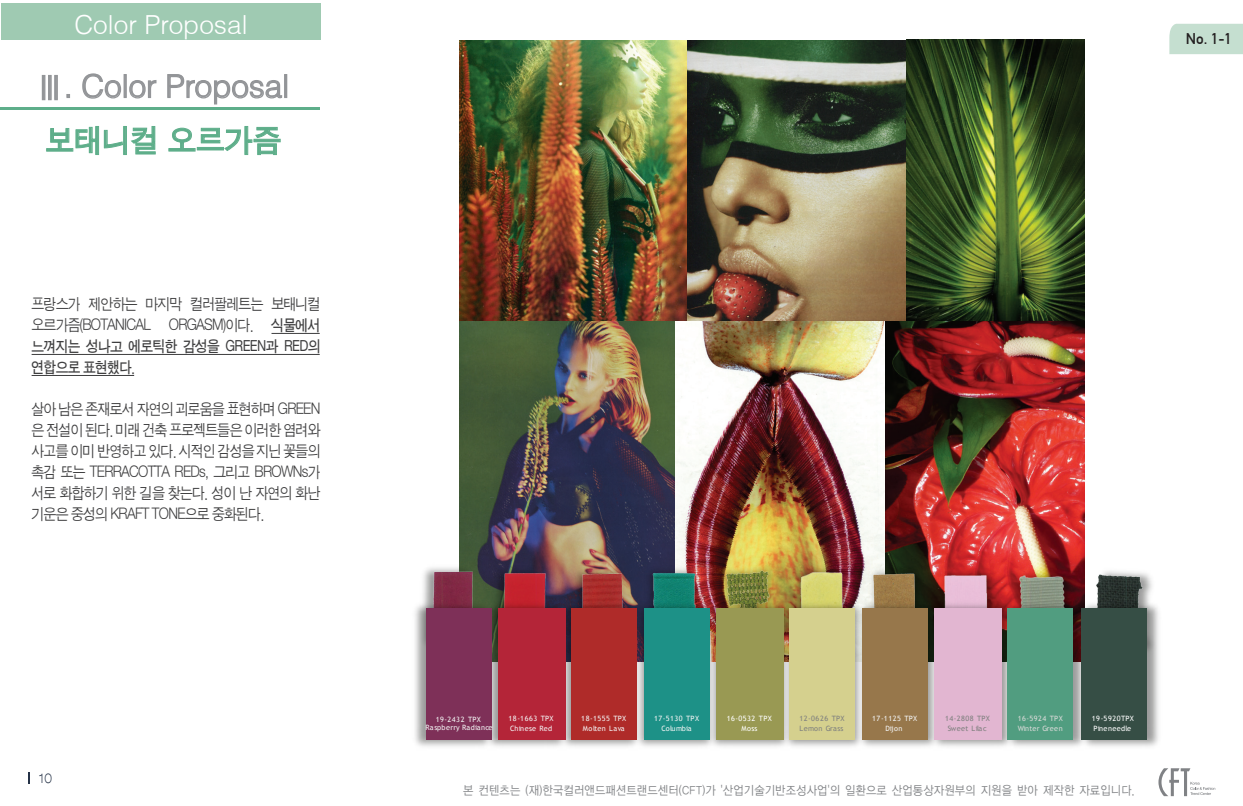
<style>
.page{position:relative;width:1243px;height:806px;background:#fff}
.page>*{position:absolute;margin:0;border:0;box-sizing:border-box;transform-origin:0 0}
.t1{font:300 31.5px "Helvetica";color:#939598}
.t2{font:31.5px "Sand Tg";color:#5eae8a}
.t3{font:300 26.25px "Helvetica";color:#fff}
.t4{font:17.5px "Microsoft Yi Baiti";color:#253247}
.t5{font:15.75px/21px "Sand Jg";letter-spacing:-.05em;color:#3e3e3f;scale:.9 1}
.t6{font:15.75px/21px "Sand Tg";letter-spacing:-.05em;color:#3e3e3f;scale:.9 1}
.t7{font:15.22px "DIN Mittelschrift Alternate";color:#231f20}
.t8{font:12.25px "YDIYGO120 KS Cpc EUC H";letter-spacing:-.05em;color:#808285;scale:.9 1}
.t9{font:7.35px/10.2px "Trebuchet MS";letter-spacing:.055em;color:#f3f4f4;text-align:center}
.t10{font:7.35px/10.2px "Trebuchet MS";letter-spacing:.055em;color:#7f807f;text-align:center}
.t11{font:7.35px/10.2px "Trebuchet MS";letter-spacing:.055em;color:#d9dad8}
.t12{font:7.35px/10.2px "Trebuchet MS";letter-spacing:.055em;color:#fff}
.t13{font:7.35px/10.2px "Trebuchet MS";letter-spacing:.075em;color:#fff;text-align:center}
.s1{font-family:"Nanum Barun Gothic";font-weight:400}
.s2{font-family:"Sand Tg"}
</style>
<div class="page">
<hr style="left:271px;top:333px;width:49px;height:1px;background:#3e3e3f">
<hr style="left:32px;top:354px;width:288px;height:1px;background:#3e3e3f">
<hr style="left:32px;top:375px;width:102px;height:1px;background:#3e3e3f">
<div style="left:1px;top:3px;width:319px;height:37px;background:#9fcab2"></div>
<svg style="left:46px;top:126px;width:110px;height:29px"></svg>
<svg style="left:168px;top:126px;width:113px;height:29px"></svg>
<img style="left:460px;top:40px;width:227px;height:282px">
<img style="left:687px;top:40px;width:219px;height:282px">
<img style="left:906px;top:40px;width:179px;height:282px">
<img style="left:460px;top:322px;width:215px;height:235px">
<img style="left:675px;top:322px;width:410px;height:235px">
<img style="left:423px;top:557px;width:729px;height:38px">
<img style="left:430px;top:568px;width:716px;height:27px">
<img style="left:415px;top:595px;width:744px;height:152px">
<div style="left:498px;top:608px;width:67px;height:131px;background:#b42538"></div>
<div style="left:571px;top:608px;width:66px;height:131px;background:#af2b29"></div>
<div style="left:716px;top:608px;width:67px;height:131px;background:#999953"></div>
<div style="left:644px;top:608px;width:66px;height:131px;background:#1d9187"></div>
<div style="left:862px;top:608px;width:66px;height:131px;background:#97774b"></div>
<div style="left:934px;top:608px;width:67px;height:131px;background:#e2b6d1"></div>
<div style="left:789px;top:608px;width:66px;height:131px;background:#d5d08e"></div>
<div style="left:1007px;top:608px;width:66px;height:131px;background:#519d80"></div>
<div style="left:426px;top:608px;width:66px;height:131px;background:#7e3058"></div>
<div style="left:1080px;top:608px;width:66px;height:131px;background:#364e45"></div>
<div style="left:1169px;top:24px;width:74px;height:30px;background:#c5dfd0"></div>
<svg style="left:1158px;top:768px;width:57px;height:27px"></svg>
<div style="left:54px;top:75px;width:4px;height:25px;border:1px solid #939598"></div>
<div style="left:48px;top:75px;width:4px;height:25px;border:1px solid #939598"></div>
<div style="left:42px;top:75px;width:3px;height:25px;border:1px solid #939598"></div>
<svg style="left:66px;top:94px;width:4px;height:4px"></svg>
<svg style="left:82px;top:73px;width:40px;height:26px"></svg>
<div style="left:124px;top:74px;width:3px;height:24px;border:1px solid #939598"></div>
<svg style="left:129px;top:80px;width:28px;height:19px"></svg>
<svg style="left:167px;top:74px;width:116px;height:31px"></svg>
<div style="left:284px;top:74px;width:3px;height:24px;border:1px solid #939598"></div>
<hr style="left:0;top:107px;width:320px;height:2px;background:#5eae8a">
<h2 class="t3" style="left:74px;top:8px;width:175px">Color Proposal</h2>
<h1 class="t1" style="left:36px;top:66px;width:255px"><span class="s1">Ⅲ</span>. Color Proposal</h1>
<h1 class="t2" style="left:46px;top:125px;width:237px">보태니컬 오르가즘</h1>
<p class="t5" style="left:32px;top:294px;width:322px">프랑스가 제안하는 마지막 컬러팔레트는 보태니컬 오르가즘(BOTANICAL ORGASM)이다. <span class="s2">식물에서</span></p>
<p class="t6" style="left:32px;top:336px;width:322px">느껴지는 성나고 에로틱한 감성을 GREEN과 RED의 연합으로 표현했다.</p>
<p class="t5" style="left:32px;top:399px;width:322px;text-align:justify">살아 남은 존재로서 자연의 괴로움을 표현하며 GREEN 은 전설이 된다. 미래 건축 프로젝트들은 이러한 염려와 사고를 이미 반영하고 있다. 시적인 감성을 지닌 꽃들의 촉감 또는 TERRACOTTA REDs, 그리고 BROWNs가 서로 화합하기 위한 길을 찾는다. 성이 난 자연의 화난 기운은 중성의 KRAFT TONE으로 중화된다.</p>
<p class="t4" style="left:37px;top:768px;width:18px">10</p>
<p class="t7" style="left:1186px;top:29px;width:47px">No. 1-1</p>
<p class="t9" style="left:425px;top:714px;width:68px;line-height:8.8px">19-2432 TPX<br>Raspberry Radiance</p>
<p class="t12" style="left:1092px;top:713px;width:44px">19-5920TPX<br>Pineneedle</p>
<p class="t9" style="left:508px;top:713px;width:47px;text-align:left">18-1663 TPX<br>Chinese Red</p>
<p class="t9" style="left:581px;top:713px;width:47px;text-align:left">18-1555 TPX<br>Molten Lava</p>
<p class="t13" style="left:727px;top:713px;width:47px">16-0532 TPX<br>Moss</p>
<p class="t9" style="left:654px;top:713px;width:47px">17-5130 TPX<br>Columbia</p>
<p class="t9" style="left:872px;top:713px;width:47px">17-1125 TPX<br>Dijon</p>
<p class="t10" style="left:945px;top:713px;width:47px">14-2808 TPX<br>Sweet Lilac</p>
<p class="t10" style="left:799px;top:713px;width:47px;text-align:left">12-0626 TPX<br>Lemon Grass</p>
<p class="t11" style="left:1017px;top:713px;width:47px">16-5924 TPX<br>Winter Green</p>
<p class="t8" style="left:463px;top:783px;width:748px">본 컨텐츠는 (재)한국컬러앤드패션트랜드센터(CFT)가 '산업기술기반조성사업'의 일환으로 산업통상자원부의 지원을 받아 제작한 자료입니다.</p>
</div>
